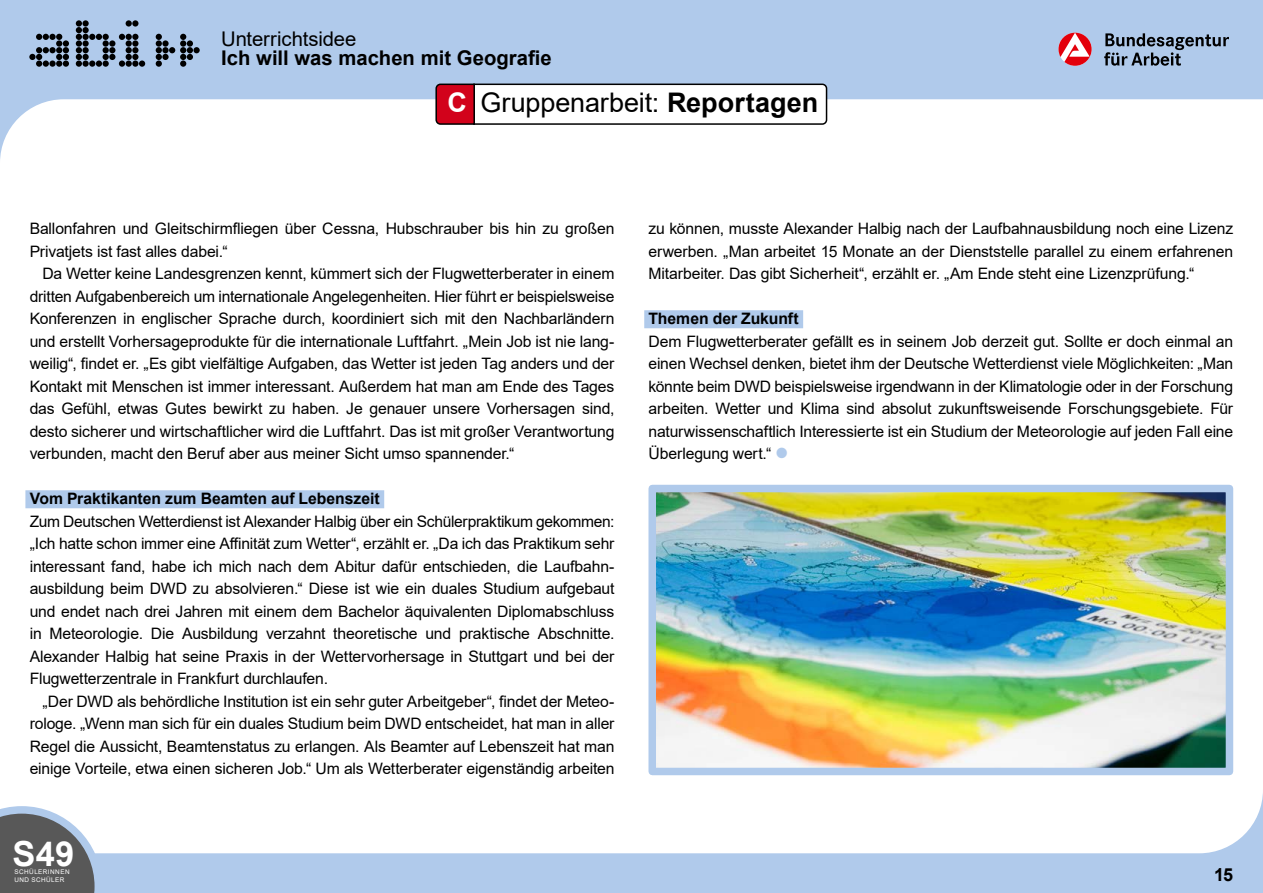
<style>
.page{position:relative;width:1263px;height:893px;background:#b0caeb}
.page>*{position:absolute;margin:0;border:0;box-sizing:border-box;transform-origin:0 0}
.t1{font:42px "Arial";color:#b0caeb}
.t2{font:700 34.5px "Arial";color:#fff}
.t3{font:27px "Arial";letter-spacing:-.005em;color:#000}
.t4{font:700 20.25px "Arial";color:#000}
.t5{font:20.25px "Arial";letter-spacing:-.005em;color:#000}
.t6{font:700 18px "Arial";color:#000}
.p_reportage{font:15.75px/22.5px "Arial";letter-spacing:-.01em;color:#000;text-align:justify}
.p_oe_reportage{font:15.75px/22.5px "Arial";letter-spacing:-.01em;color:#000;text-align:justify}
.h3_reportage{font:700 15.75px "Arial";letter-spacing:-.005em;color:#000}
.t7{font:6.3px/8.2px "Arial";letter-spacing:.07em;color:#fff}
.s1{font-weight:700;color:#fff}
.s2{font-weight:700}
</style>
<div class="page">
<div style="left:0;top:99px;width:1263px;height:754px;background:#fff"></div>
<svg style="left:0;top:806px;width:102px;height:87px;background:#7c7f84"></svg>
<svg style="left:1104px;top:33px;width:125px;height:33px"></svg>
<svg style="left:1058px;top:33px;width:33px;height:33px"></svg>
<svg style="left:29px;top:34px;width:40px;height:33px"></svg>
<svg style="left:76px;top:20px;width:69px;height:47px"></svg>
<svg style="left:156px;top:34px;width:44px;height:33px"></svg>
<div style="left:25px;top:490px;width:359px;height:18px;background:#b0caeb"></div>
<svg style="left:435px;top:83px;width:393px;height:43px;background:#e5d5d7"></svg>
<div style="left:644px;top:310px;width:159px;height:18px;background:#b0caeb"></div>
<img style="left:657px;top:494px;width:567px;height:272px">
<div style="left:648px;top:485px;width:585px;height:290px;border:8px solid #b0caeb"></div>
<p class="t5" style="left:221px;top:25px;width:137px">Unterrichtsidee</p>
<p class="t4" style="left:221px;top:44px;width:332px">Ich will was machen mit Geografie</p>
<h3 class="t3" style="left:447px;top:84px;width:372px"><span class="s1">C</span> Gruppenarbeit: <span class="s2">Reportagen</span></h3>
<p class="p_reportage" style="left:30px;top:217px;width:586px">Ballonfahren und Gleitschirmfliegen über Cessna, Hubschrauber bis hin zu großen<br>Privatjets ist fast alles dabei.“</p>
<p class="p_reportage" style="left:30px;top:262px;width:586px;text-indent:13px">Da Wetter keine Landesgrenzen kennt, kümmert sich der Flugwetterberater in einem dritten Aufgabenbereich um internationale Angelegenheiten. Hier führt er beispielsweise Konferenzen in englischer Sprache durch, koordiniert sich mit den Nachbarländern und erstellt Vorhersageprodukte für die internationale Luftfahrt. „Mein Job ist nie lang&shy;weilig“, findet er. „Es gibt vielfältige Aufgaben, das Wetter ist jeden Tag anders und der Kontakt mit Menschen ist immer interessant. Außerdem hat man am Ende des Tages das Gefühl, etwas Gutes bewirkt zu haben. Je genauer unsere Vorhersagen sind, desto sicherer und wirtschaftlicher wird die Luftfahrt. Das ist mit großer Verantwortung verbunden, macht den Beruf aber aus meiner Sicht umso spannender.“</p>
<h3 class="h3_reportage" style="left:30px;top:488px;width:352px">Vom Praktikanten zum Beamten auf Lebenszeit</h3>
<p class="p_oe_reportage" style="left:30px;top:510px;width:586px">Zum Deutschen Wetterdienst ist Alexander Halbig über ein Schülerpraktikum gekommen: „Ich hatte schon immer eine Affinität zum Wetter“, erzählt er. „Da ich das Praktikum sehr interessant fand, habe ich mich nach dem Abitur dafür entschieden, die Laufbahn&shy;ausbildung beim DWD zu absolvieren.“ Diese ist wie ein duales Studium aufgebaut und endet nach drei Jahren mit einem dem Bachelor äquivalenten Diplomabschluss in Meteorologie. Die Ausbildung verzahnt theoretische und praktische Abschnitte.<br>Alexander Halbig hat seine Praxis in der Wettervorhersage in Stuttgart und bei der Flugwetterzentrale in Frankfurt durchlaufen.</p>
<p class="p_reportage" style="left:30px;top:690px;width:586px;text-indent:13px">„Der DWD als behördliche Institution ist ein sehr guter Arbeitgeber“, findet der Meteo&shy;rologe. „Wenn man sich für ein duales Studium beim DWD entscheidet, hat man in aller Regel die Aussicht, Beamtenstatus zu erlangen. Als Beamter auf Lebenszeit hat man einige Vorteile, etwa einen sicheren Job.“ Um als Wetterberater eigenständig arbeiten</p>
<h2 class="t2" style="left:13px;top:829px;width:63px">S49</h2>
<p class="t7" style="left:14px;top:868px;width:57px">SCHÜLERINNEN<br>UND SCHÜLER</p>
<p class="p_reportage" style="left:648px;top:217px;width:586px">zu können, musste Alexander Halbig nach der Laufbahnausbildung noch eine Lizenz erwerben. „Man arbeitet 15 Monate an der Dienststelle parallel zu einem erfahrenen Mitarbeiter. Das gibt Sicherheit“, erzählt er. „Am Ende steht eine Lizenzprüfung.“</p>
<h3 class="h3_reportage" style="left:648px;top:308px;width:152px">Themen der Zukunft</h3>
<p class="p_oe_reportage" style="left:648px;top:330px;width:586px">Dem Flugwetterberater gefällt es in seinem Job derzeit gut. Sollte er doch einmal an einen Wechsel denken, bietet ihm der Deutsche Wetterdienst viele Möglichkeiten: „Man könnte beim DWD beispielsweise irgendwann in der Klimatologie oder in der Forschung arbeiten. Wetter und Klima sind absolut zukunftsweisende Forschungsgebiete. Für naturwissenschaftlich Interessierte ist ein Studium der Meteorologie auf jeden Fall eine Überlegung wert.“</p>
<h1 class="t1" style="left:774px;top:425px;width:16px">•</h1>
<p class="t6" style="left:1214px;top:861px;width:20px">15</p>
</div>
